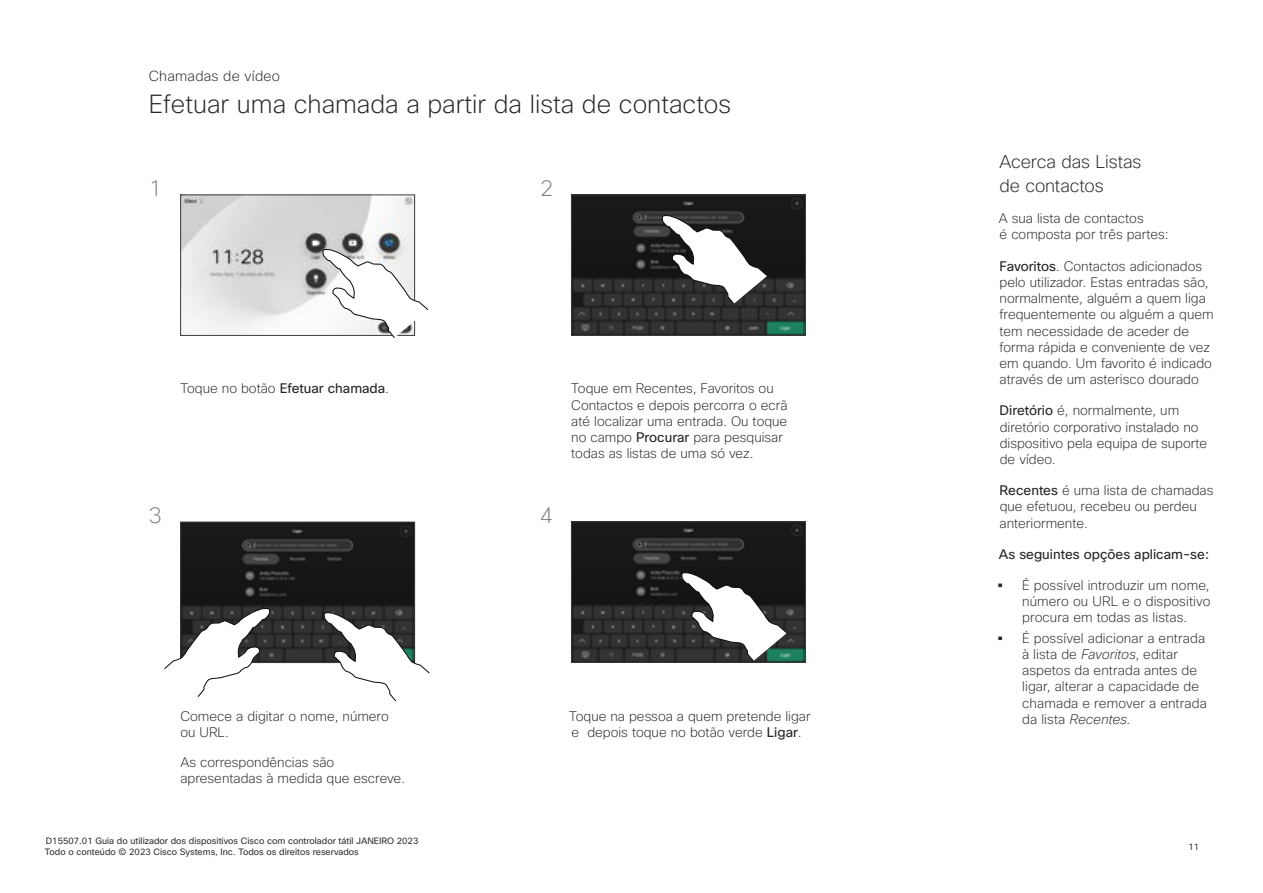
<style>
.page{position:relative;width:1263px;height:893px;background:#fff}
.page>*{position:absolute;margin:0;border:0;box-sizing:border-box;transform-origin:0 0}
.t1{font:200 25.5px "Cisco Sans";color:#262626}
.t2{font:200 22.2px "Cisco Sans";color:#808080}
.t3{font:200 18px/24px "Cisco Sans";letter-spacing:-.005em;color:#262626}
.t4{font:200 14.25px "Cisco Sans";letter-spacing:.015em;color:#262626}
.t5{font:200 13.5px/16.2px "Cisco Sans";color:#262626}
.t6{font:13.5px "Cisco Sans";color:#262626}
.t7{font:9px/10.8px "Cisco Sans";color:#333}
.s1{font-weight:200}
.s2{font-weight:400}
.s3{font-weight:400;font-size:21px}
.s4{font-style:italic}
</style>
<div class="page">
<img style="left:182px;top:197px;width:231px;height:137px">
<div style="left:180px;top:195px;width:235px;height:141px;border:1px solid #3d3d3d"></div>
<img style="left:573px;top:524px;width:231px;height:136px">
<div style="left:571px;top:522px;width:235px;height:140px;border:1px solid #3d3d3d"></div>
<img style="left:573px;top:197px;width:231px;height:137px">
<div style="left:571px;top:195px;width:235px;height:141px;border:1px solid #3d3d3d"></div>
<img style="left:182px;top:524px;width:231px;height:137px">
<div style="left:180px;top:522px;width:235px;height:141px;border:1px solid #3d3d3d"></div>
<svg style="left:661px;top:214px;width:107px;height:91px"></svg>
<svg style="left:681px;top:571px;width:107px;height:91px"></svg>
<svg style="left:164px;top:607px;width:106px;height:90px"></svg>
<svg style="left:323px;top:611px;width:107px;height:91px"></svg>
<svg style="left:322px;top:248px;width:107px;height:90px"></svg>
<p class="t4" style="left:149px;top:67px;width:133px">Chamadas de vídeo</p>
<h1 class="t1" style="left:149px;top:87px;width:584px">Efetuar uma chamada a partir da lista de contactos</h1>
<h2 class="t2" style="left:149px;top:174px;width:15px">1</h2>
<h2 class="t2" style="left:540px;top:174px;width:15px">2</h2>
<p class="t6" style="left:180px;top:380px;width:210px"><span class="s1">Toque no botão</span> Efetuar chamada<span class="s1">.</span></p>
<p class="t5" style="left:571px;top:380px;width:218px">Toque em Recentes, Favoritos ou<br>Contactos e depois percorra o ecrã até localizar uma entrada. Ou toque no campo <span class="s2">Procurar</span> para pesquisar todas as listas de uma só vez.</p>
<h2 class="t2" style="left:149px;top:501px;width:15px">3</h2>
<h2 class="t2" style="left:540px;top:501px;width:15px">4</h2>
<p class="t5" style="left:180px;top:708px;width:210px">Comece a digitar o nome, número ou URL.</p>
<p class="t5" style="left:180px;top:754px;width:226px">As correspondências são apresentadas à medida que escreve.</p>
<p class="t7" style="left:45px;top:836px;width:375px">D15507.01 Guia do utilizador dos dispositivos Cisco com controlador tátil JANEIRO 2023<br>Todo o conteúdo © 2023 Cisco Systems, Inc. Todos os direitos reservados</p>
<p class="t5" style="left:569px;top:708px;width:243px">Toque na pessoa a quem pretende ligar e depois toque no botão verde <span class="s2">Ligar</span>.</p>
<h3 class="t3" style="left:999px;top:149px;width:144px">Acerca das Listas de contactos</h3>
<p class="t5" style="left:999px;top:210px;width:171px">A sua lista de contactos<br>é composta por três partes:</p>
<p class="t5" style="left:999px;top:258px;width:216px"><span class="s2">Favoritos</span>. Contactos adicionados pelo utilizador. Estas entradas são, normalmente, alguém a quem liga frequentemente ou alguém a quem tem necessidade de aceder de forma rápida e conveniente de vez em quando. Um favorito é indicado através de um asterisco dourado</p>
<p class="t5" style="left:1000px;top:402px;width:209px"><span class="s2">Diretório</span> é, normalmente, um diretório corporativo instalado no dispositivo pela equipa de suporte de vídeo.</p>
<p class="t5" style="left:999px;top:482px;width:215px"><span class="s2">Recentes</span> é uma lista de chamadas que efetuou, recebeu ou perdeu anteriormente.</p>
<p class="t6" style="left:999px;top:545px;width:212px">As seguintes opções aplicam-se:</p>
<p class="t5" style="left:1022px;top:577px;width:190px;text-align:justify;text-indent:-25px"><span class="s3">•</span> É possível introduzir um nome, número ou URL e o dispositivo procura em todas as listas.</p>
<p class="t5" style="left:1022px;top:630px;width:186px;text-indent:-25px"><span class="s3">•</span> É possível adicionar a entrada à lista de <span class="s4">Favoritos</span>, editar aspetos da entrada antes de ligar, alterar a capacidade de chamada e remover a entrada da lista <span class="s4">Recentes</span>.</p>
<p class="t7" style="left:1188px;top:842px;width:12px">11</p>
</div>
